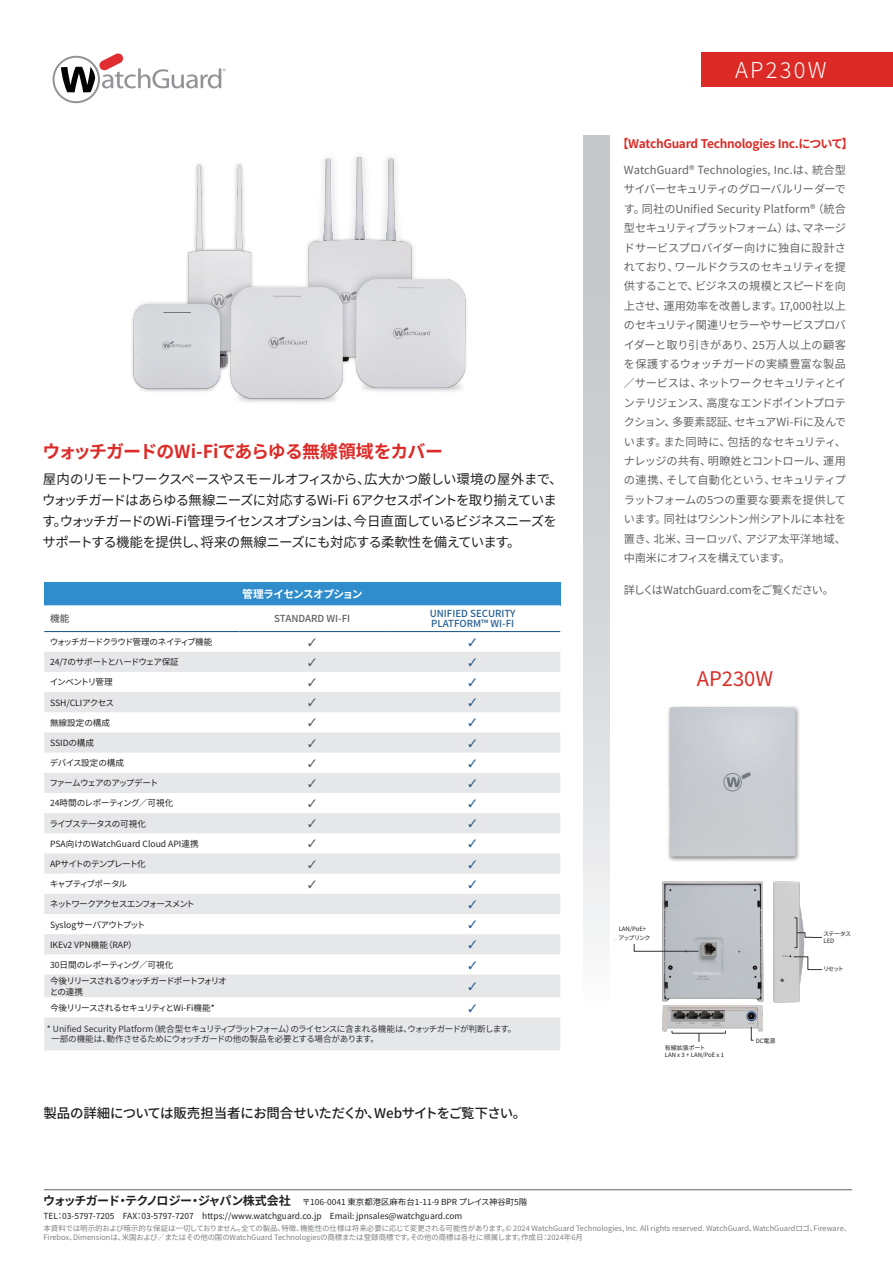
<style>
.page{position:relative;width:893px;height:1263px;background:#fff}
.page>*{position:absolute;margin:0;border:0;box-sizing:border-box;transform-origin:0 0}
.t1{font:300 21.9px "Noto Sans CJ Kjp";letter-spacing:.1em;color:#fff}
.t2{font:20.1px "Noto Sans CJ Kjp";color:#dc2b27}
.t3{font:700 17.85px "Noto Sans CJ Kjp";letter-spacing:-.05em;color:#dc2b27}
.t4{font:13.5px/20.9px "Noto Sans CJ Kjp";letter-spacing:-.055em;color:#231f20}
.t5{font:500 13.5px "Noto Sans CJ Kjp";letter-spacing:-.02em;color:#231f20}
.t6{font:700 12px "Noto Sans CJ Kjp";letter-spacing:-.025em;color:#dc2b27}
.t7{font:11.25px/19.4px "Noto Sans CJ Kjp";letter-spacing:-.035em;color:#636366;text-align:justify}
.t8{font:700 10.8px "Noto Sans CJ Kjp";letter-spacing:-.065em;color:#fff}
.t9{font:500 9.75px/9.8px "Noto Sans CJ Kjp";color:#245e92}
.t10{font:500 9.75px "Noto Sans CJ Kjp";color:#5f5f62}
.t11{font:8.55px/10.2px "Noto Sans CJ Kjp";letter-spacing:-.05em;color:#333334}
.t12{font:8.55px "Noto Sans CJ Kjp";letter-spacing:-.06em;color:#231f20}
.t13{font:8.55px/10.4px "Noto Sans CJ Kjp";letter-spacing:-.11em;color:#231f20}
.t14{font:8.55px "Noto Sans CJ Kjp";color:#231f20}
.t15{font:8.55px "Noto Sans CJ Kjp";letter-spacing:-.08em;color:#231f20}
.t16{font:8.55px "Noto Sans CJ Kjp";letter-spacing:-.105em;color:#231f20}
.t17{font:8.55px "Noto Sans CJ Kjp";letter-spacing:-.025em;color:#231f20}
.t18{font:8.55px "Noto Sans CJ Kjp";letter-spacing:-.12em;color:#231f20}
.t19{font:8.55px "Noto Sans CJ Kjp";letter-spacing:-.035em;color:#231f20}
.t20{font:8.55px "Noto Sans CJ Kjp";letter-spacing:-.01em;color:#231f20}
.t21{font:8.4px/13.5px "Noto Sans CJ Kjp";color:#231f20}
.t22{font:7.5px/9px "Noto Sans CJ Kjp";color:#7d8083}
.t23{font:6px/7.2px "Noto Sans CJ Kjp";color:#231f20}
.t24{font:6px/9px "Noto Sans CJ Kjp";letter-spacing:-.085em;color:#231f20}
.t25{font:6px/7.2px "Noto Sans CJ Kjp";letter-spacing:-.055em;color:#231f20}
.t26{font:4.95px/5.8px "Aptos";color:#333;text-align:center}
.s1{font-weight:700;font-size:12px}
</style>
<div class="page">
<svg style="left:53px;top:53px;width:173px;height:50px"></svg>
<div style="left:584px;top:136px;width:25px;height:1023px;background:linear-gradient(to bottom,#bbbdbf,#fff)"></div>
<img style="left:668px;top:706px;width:131px;height:153px">
<img style="left:132px;top:156px;width:334px;height:246px">
<div style="left:44px;top:582px;width:516px;height:23px;background:#2f8dcc"></div>
<svg style="left:44px;top:605px;width:516px;height:1px"></svg>
<svg style="left:44px;top:652px;width:516px;height:398px;fill:#e6e7e9"></svg>
<hr style="left:44px;top:631px;width:195px;height:1px;background:#245e92">
<hr style="left:239px;top:631px;width:146px;height:1px;background:#245e92">
<hr style="left:385px;top:631px;width:175px;height:1px;background:#245e92">
<img style="left:662px;top:881px;width:50px;height:58px">
<img style="left:637px;top:939px;width:126px;height:102px">
<img style="left:712px;top:881px;width:111px;height:137px">
<svg style="left:793px;top:956px;width:29px;height:14px"></svg>
<svg style="left:751px;top:1027px;width:3px;height:13px"></svg>
<svg style="left:634px;top:944px;width:65px;height:7px"></svg>
<svg style="left:794px;top:917px;width:28px;height:31px"></svg>
<svg style="left:672px;top:1030px;width:54px;height:12px"></svg>
<div style="left:615px;top:936px;width:37px;height:7px;background:#fff"></div>
<div style="left:756px;top:1036px;width:53px;height:16px;background:#fff"></div>
<hr style="left:44px;top:1189px;width:808px;height:1px;background:#5f5f62">
<div style="left:702px;top:53px;width:191px;height:34px;background:#dc2b27"></div>
<svg style="left:309px;top:658px;width:7px;height:8px"></svg>
<svg style="left:469px;top:658px;width:7px;height:8px"></svg>
<svg style="left:309px;top:678px;width:7px;height:8px"></svg>
<svg style="left:469px;top:678px;width:7px;height:8px"></svg>
<svg style="left:309px;top:698px;width:7px;height:8px"></svg>
<svg style="left:469px;top:698px;width:7px;height:8px"></svg>
<svg style="left:309px;top:719px;width:7px;height:7px"></svg>
<svg style="left:469px;top:719px;width:7px;height:7px"></svg>
<svg style="left:309px;top:739px;width:7px;height:8px"></svg>
<svg style="left:469px;top:739px;width:7px;height:8px"></svg>
<svg style="left:309px;top:759px;width:7px;height:8px"></svg>
<svg style="left:469px;top:759px;width:7px;height:8px"></svg>
<svg style="left:309px;top:779px;width:7px;height:8px"></svg>
<svg style="left:469px;top:779px;width:7px;height:8px"></svg>
<svg style="left:309px;top:799px;width:7px;height:8px"></svg>
<svg style="left:469px;top:799px;width:7px;height:8px"></svg>
<svg style="left:309px;top:819px;width:7px;height:8px"></svg>
<svg style="left:469px;top:819px;width:7px;height:8px"></svg>
<svg style="left:309px;top:840px;width:7px;height:7px"></svg>
<svg style="left:469px;top:840px;width:7px;height:7px"></svg>
<svg style="left:309px;top:860px;width:7px;height:8px"></svg>
<svg style="left:469px;top:860px;width:7px;height:8px"></svg>
<svg style="left:309px;top:880px;width:7px;height:8px"></svg>
<svg style="left:469px;top:880px;width:7px;height:8px"></svg>
<svg style="left:469px;top:900px;width:7px;height:8px"></svg>
<svg style="left:469px;top:920px;width:7px;height:8px"></svg>
<svg style="left:469px;top:941px;width:7px;height:7px"></svg>
<svg style="left:469px;top:961px;width:7px;height:8px"></svg>
<svg style="left:469px;top:982px;width:7px;height:8px"></svg>
<svg style="left:469px;top:1004px;width:7px;height:7px"></svg>
<h3 class="t3" style="left:42px;top:441px;width:402px">ウォッチガードのWi-Fiであらゆる無線領域をカバー</h3>
<p class="t4" style="left:42px;top:469px;width:522px">屋内のリモートワークスペースやスモールオフィスから、広大かつ厳しい環境の屋外まで、ウォッチガードはあらゆる無線ニーズに対応するWi-Fi 6アクセスポイントを取り揃えています。ウォッチガードのWi-Fi管理ライセンスオプションは、今日直面しているビジネスニーズをサポートする機能を提供し、将来の無線ニーズにも対応する柔軟性を備えています。</p>
<p class="t8" style="left:242px;top:588px;width:122px">管理ライセンスオプション</p>
<p class="t10" style="left:50px;top:613px;width:21px">機能</p>
<p class="t10" style="left:274px;top:613px;width:77px">STANDARD WI-FI</p>
<p class="t9" style="left:430px;top:609px;width:87px">UNIFIED SECURITY<br>PLATFORM™ WI-FI</p>
<p class="t13" style="left:50px;top:637px;width:164px">ウォッチガードクラウド管理のネイティブ機能</p>
<p class="t12" style="left:50px;top:657px;width:130px">24/7のサポートとハードウェア保証</p>
<p class="t13" style="left:50px;top:677px;width:64px">インベントリ管理</p>
<p class="t17" style="left:50px;top:698px;width:66px">SSH/CLIアクセス</p>
<p class="t14" style="left:50px;top:718px;width:62px">無線設定の構成</p>
<p class="t20" style="left:50px;top:738px;width:46px">SSIDの構成</p>
<p class="t19" style="left:50px;top:758px;width:76px">デバイス設定の構成</p>
<p class="t16" style="left:49px;top:778px;width:110px">ファームウェアのアップデート</p>
<p class="t12" style="left:50px;top:798px;width:125px">24時間のレポーティング／可視化</p>
<p class="t12" style="left:49px;top:819px;width:98px">ライブステータスの可視化</p>
<p class="t14" style="left:50px;top:839px;width:150px">PSA向けのWatchGuard Cloud API連携</p>
<p class="t15" style="left:50px;top:859px;width:97px">APサイトのテンプレート化</p>
<p class="t18" style="left:50px;top:879px;width:79px">キャプティブポータル</p>
<p class="t13" style="left:50px;top:899px;width:146px">ネットワークアクセスエンフォースメント</p>
<p class="t12" style="left:50px;top:919px;width:97px">Syslogサーバアウトプット</p>
<p class="t14" style="left:50px;top:940px;width:88px">IKEv2 VPN機能（RAP）</p>
<p class="t12" style="left:50px;top:960px;width:125px">30日間のレポーティング／可視化</p>
<p class="t13" style="left:50px;top:976px;width:179px">今後リリースされるウォッチガードポートフォリオとの連携</p>
<p class="t15" style="left:50px;top:1003px;width:166px">今後リリースされるセキュリティとWi-Fi機能*</p>
<p class="t11" style="left:51px;top:1024px;width:467px;text-indent:-4px">* Unified Security Platform（統合型セキュリティプラットフォーム）のライセンスに含まれる機能は、ウォッチガードが判断します。一部の機能は、動作させるためにウォッチガードの他の製品を必要とする場合があります。</p>
<p class="t5" style="left:44px;top:1105px;width:484px">製品の詳細については販売担当者にお問合せいただくか、Webサイトをご覧下さい。</p>
<p class="t21" style="left:43px;top:1195px;width:486px"><span class="s1">ウォッチガード・テクノロジー・ジャパン株式会社　</span>〒106-0041 東京都港区麻布台1-11-9 BPR プレイス神谷町5階<br>TEL：03-5797-7205　FAX：03-5797-7207　https://www.watchguard.co.jp　Email: jpnsales@watchguard.com</p>
<h1 class="t1" style="left:735px;top:58px;width:93px">AP230W</h1>
<p class="t6" style="left:617px;top:137px;width:238px">【WatchGuard Technologies Inc.について】</p>
<p class="t7" style="left:624px;top:161px;width:224px">WatchGuard® Technologies, Inc.は、統合型サイバーセキュリティのグローバルリーダーです。同社のUnified Security Platform®（統合型セキュリティプラットフォーム）は、マネージドサービスプロバイダー向けに独自に設計されており、ワールドクラスのセキュリティを提供することで、ビジネスの規模とスピードを向上させ、運用効率を改善します。17,000社以上のセキュリティ関連リセラーやサービスプロバイダーと取り引きがあり、25万人以上の顧客を保護するウォッチガードの実績豊富な製品／サービスは、ネットワークセキュリティとインテリジェンス、高度なエンドポイントプロテクション、多要素認証、セキュアWi-Fiに及んでいます。また同時に、包括的なセキュリティ、ナレッジの共有、明瞭姓とコントロール、運用の連携、そして自動化という、セキュリティプラットフォームの5つの重要な要素を提供しています。同社はワシントン州シアトルに本社を置き、北米、ヨーロッパ、アジア太平洋地域、中南米にオフィスを構えています。</p>
<p class="t7" style="left:624px;top:580px;width:212px">詳しくはWatchGuard.comをご覧ください。</p>
<h2 class="t2" style="left:697px;top:667px;width:78px">AP230W</h2>
<p class="t24" style="left:618px;top:925px;width:33px">LAN/PoE+アップリンク</p>
<p class="t26" style="left:615px;top:936px;width:38px">LAN/PoE+ Uplink</p>
<p class="t26" style="left:675px;top:1043px;width:48px">Wired Extension Ports<br>3 LAN + 1 LAN/PoE</p>
<p class="t23" style="left:665px;top:1044px;width:61px">有線拡張ポート<br>LAN x 3 + LAN/PoE x 1</p>
<p class="t23" style="left:756px;top:1037px;width:21px">DC電源</p>
<p class="t26" style="left:756px;top:1037px;width:23px">DC Power</p>
<p class="t25" style="left:823px;top:930px;width:29px">ステータス<br>LED</p>
<p class="t26" style="left:825px;top:934px;width:27px">Status LEDs</p>
<p class="t23" style="left:823px;top:965px;width:22px">リセット</p>
<p class="t26" style="left:825px;top:966px;width:14px">Reset</p>
<p class="t22" style="left:44px;top:1224px;width:809px">本資料では明示的および暗示的な保証は一切しておりません。全ての製品、特徴、機能性の仕様は将来必要に応じて変更される可能性があります。© 2024 WatchGuard Technologies, Inc. All rights reserved. WatchGuard、WatchGuardロゴ、Fireware、<br>Firebox、Dimensionは、米国および／またはその他の国のWatchGuard Technologiesの商標または登録商標です。その他の商標は各社に帰属します。作成日：2024年6月</p>
</div>
